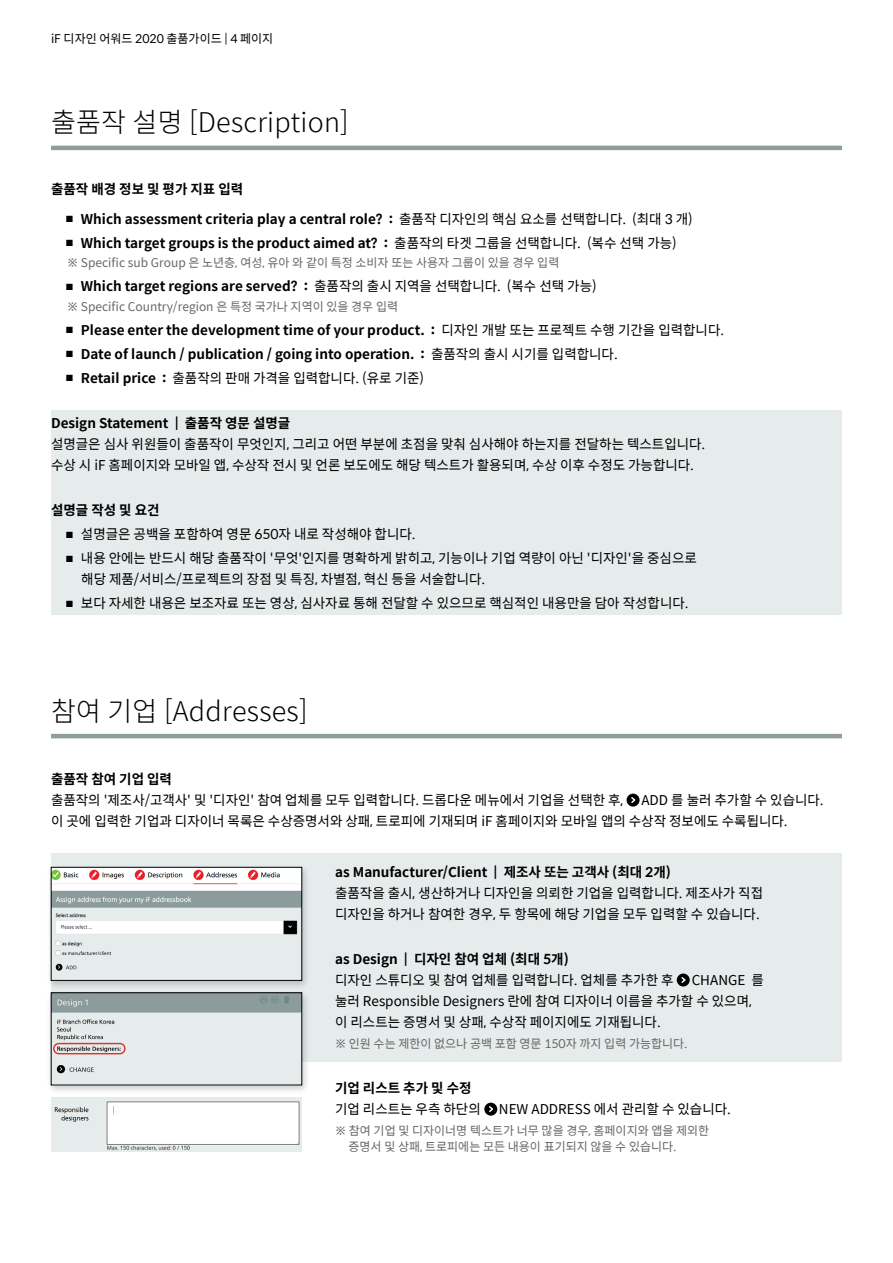
<style>
.page{position:relative;width:893px;height:1263px;background:#fff}
.page>*{position:absolute;margin:0;border:0;box-sizing:border-box;transform-origin:0 0}
.t1{font:300 27px "Spoqa Han Sans";letter-spacing:.01em;color:#000}
.t2{font:13.5px/21px "Spoqa Han Sans";color:#000}
.t3{font:700 13.5px "Spoqa Han Sans";color:#000}
.t4{font:12px/16.5px "Spoqa Han Sans";color:#686867}
.t5{font:12px "Spoqa Han Sans";color:#000}
.s1{font-weight:400}
.s2{font-weight:700}
</style>
<div class="page">
<div style="left:51px;top:854px;width:791px;height:208px;background:#e6ebeb"></div>
<div style="left:51px;top:410px;width:791px;height:204px;background:#e6ebeb"></div>
<hr style="left:51px;top:146px;width:791px;height:4px;background:#8f9d9d">
<hr style="left:51px;top:734px;width:791px;height:4px;background:#8f9d9d">
<div style="left:46px;top:863px;width:264px;height:127px;background:#000;opacity:.2"></div>
<img style="left:53px;top:869px;width:247px;height:109px">
<div style="left:51px;top:867px;width:251px;height:113px;border:1px solid #000"></div>
<img style="left:51px;top:1097px;width:251px;height:54px">
<div style="left:46px;top:989px;width:264px;height:105px;background:#000;opacity:.2"></div>
<img style="left:53px;top:994px;width:247px;height:89px">
<div style="left:51px;top:992px;width:251px;height:93px;border:1px solid #000"></div>
<div style="left:53px;top:1043px;width:73px;height:11px;border:1px solid #d83833;border-radius:5px"></div>
<div style="left:627px;top:794px;width:12px;height:12px;background:#010101;border-radius:50%"></div>
<svg style="left:631px;top:797px;width:5px;height:6px"></svg>
<svg style="left:677px;top:973px;width:13px;height:13px"></svg>
<svg style="left:680px;top:975px;width:7px;height:9px"></svg>
<div style="left:484px;top:1103px;width:13px;height:13px;background:#010101;border-radius:50%"></div>
<svg style="left:489px;top:1106px;width:4px;height:6px"></svg>
<p class="t5" style="left:51px;top:31px;width:224px">iF 디자인 어워드 2020 출품가이드 | 4 페이지</p>
<h1 class="t1" style="left:51px;top:107px;width:299px">출품작 설명 [Description]</h1>
<p class="t3" style="left:51px;top:181px;width:194px">출품작 배경 정보 및 평가 지표 입력</p>
<p class="t3" style="left:66px;top:211px;width:628px">■ Which assessment criteria play a central role? : <span class="s1">출품작 디자인의 핵심 요소를 선택합니다. (최대 3 개)</span></p>
<p class="t3" style="left:66px;top:235px;width:612px">■ Which target groups is the product aimed at? : <span class="s1">출품작의 타겟 그룹을 선택합니다. (복수 선택 가능)</span></p>
<p class="t4" style="left:67px;top:255px;width:494px">※ Specific sub Group 은 노년층, 여성, 유아 와 같이 특정 소비자 또는 사용자 그룹이 있을 경우 입력</p>
<p class="t3" style="left:66px;top:279px;width:532px">■ Which target regions are served? : <span class="s1">출품작의 출시 지역을 선택합니다. (복수 선택 가능)</span></p>
<p class="t4" style="left:67px;top:299px;width:332px">※ Specific Country/region 은 특정 국가나 지역이 있을 경우 입력</p>
<p class="t3" style="left:66px;top:322px;width:660px">■ Please enter the development time of your product. : <span class="s1">디자인 개발 또는 프로젝트 수행 기간을 입력합니다.</span></p>
<p class="t3" style="left:66px;top:346px;width:553px">■ Date of launch / publication / going into operation. : <span class="s1">출품작의 출시 시기를 입력합니다.</span></p>
<p class="t2" style="left:66px;top:368px;width:360px">■ <span class="s2">Retail price :</span> 출품작의 판매 가격을 입력합니다. (유로 기준)</p>
<p class="t3" style="left:51px;top:415px;width:241px">Design Statement | 출품작 영문 설명글</p>
<p class="t2" style="left:51px;top:434px;width:656px">설명글은 심사 위원들이 출품작이 무엇인지, 그리고 어떤 부분에 초점을 맞춰 심사해야 하는지를 전달하는 텍스트입니다. 수상 시 iF 홈페이지와 모바일 앱, 수상작 전시 및 언론 보도에도 해당 텍스트가 활용되며, 수상 이후 수정도 가능합니다.</p>
<p class="t3" style="left:51px;top:502px;width:110px">설명글 작성 및 요건</p>
<p class="t2" style="left:66px;top:524px;width:351px">■ 설명글은 공백을 포함하여 영문 650자 내로 작성해야 합니다.</p>
<p class="t2" style="left:81px;top:548px;width:617px;text-indent:-15px">■ 내용 안에는 반드시 해당 출품작이 '무엇'인지를 명확하게 밝히고, 기능이나 기업 역량이 아닌 '디자인'을 중심으로 해당 제품/서비스/프로젝트의 장점 및 특징, 차별점, 혁신 등을 서술합니다.</p>
<p class="t2" style="left:66px;top:593px;width:624px">■ 보다 자세한 내용은 보조자료 또는 영상, 심사자료 통해 전달할 수 있으므로 핵심적인 내용만을 담아 작성합니다.</p>
<h1 class="t1" style="left:51px;top:696px;width:258px">참여 기업 [Addresses]</h1>
<p class="t3" style="left:51px;top:771px;width:122px">출품작 참여 기업 입력</p>
<p class="t2" style="left:51px;top:790px;width:574px">출품작의 '제조사/고객사' 및 '디자인' 참여 업체를 모두 입력합니다. 드롭다운 메뉴에서 기업을 선택한 후,</p>
<p class="t2" style="left:51px;top:790px;width:774px;text-indent:590px">ADD 를 눌러 추가할 수 있습니다. 이 곳에 입력한 기업과 디자이너 목록은 수상증명서와 상패, 트로피에 기재되며 iF 홈페이지와 모바일 앱의 수상작 정보에도 수록됩니다.</p>
<p class="t3" style="left:335px;top:864px;width:337px">as Manufacturer/Client | 제조사 또는 고객사 (최대 2개)</p>
<p class="t2" style="left:335px;top:883px;width:430px">출품작을 출시, 생산하거나 디자인을 의뢰한 기업을 입력합니다. 제조사가 직접 디자인을 하거나 참여한 경우, 두 항목에 해당 기업을 모두 입력할 수 있습니다.</p>
<p class="t3" style="left:335px;top:951px;width:235px">as Design | 디자인 참여 업체 (최대 5개)</p>
<p class="t2" style="left:335px;top:970px;width:340px">디자인 스튜디오 및 참여 업체를 입력합니다. 업체를 추가한 후</p>
<p class="t2" style="left:335px;top:970px;width:430px;text-indent:357px">CHANGE 를 눌러 Responsible Designers 란에 참여 디자이너 이름을 추가할 수 있으며, 이 리스트는 증명서 및 상패, 수상작 페이지에도 기재됩니다.</p>
<p class="t4" style="left:335px;top:1035px;width:354px">※ 인원 수는 제한이 없으나 공백 포함 영문 150자 까지 입력 가능합니다.</p>
<p class="t3" style="left:335px;top:1080px;width:138px">기업 리스트 추가 및 수정</p>
<p class="t2" style="left:335px;top:1099px;width:147px">기업 리스트는 우측 하단의</p>
<p class="t2" style="left:499px;top:1099px;width:233px">NEW ADDRESS 에서 관리할 수 있습니다.</p>
<p class="t4" style="left:348px;top:1122px;width:362px;text-indent:-13px">※ 참여 기업 및 디자이너명 텍스트가 너무 많을 경우, 홈페이지와 앱을 제외한 증명서 및 상패, 트로피에는 모든 내용이 표기되지 않을 수 있습니다.</p>
</div>
